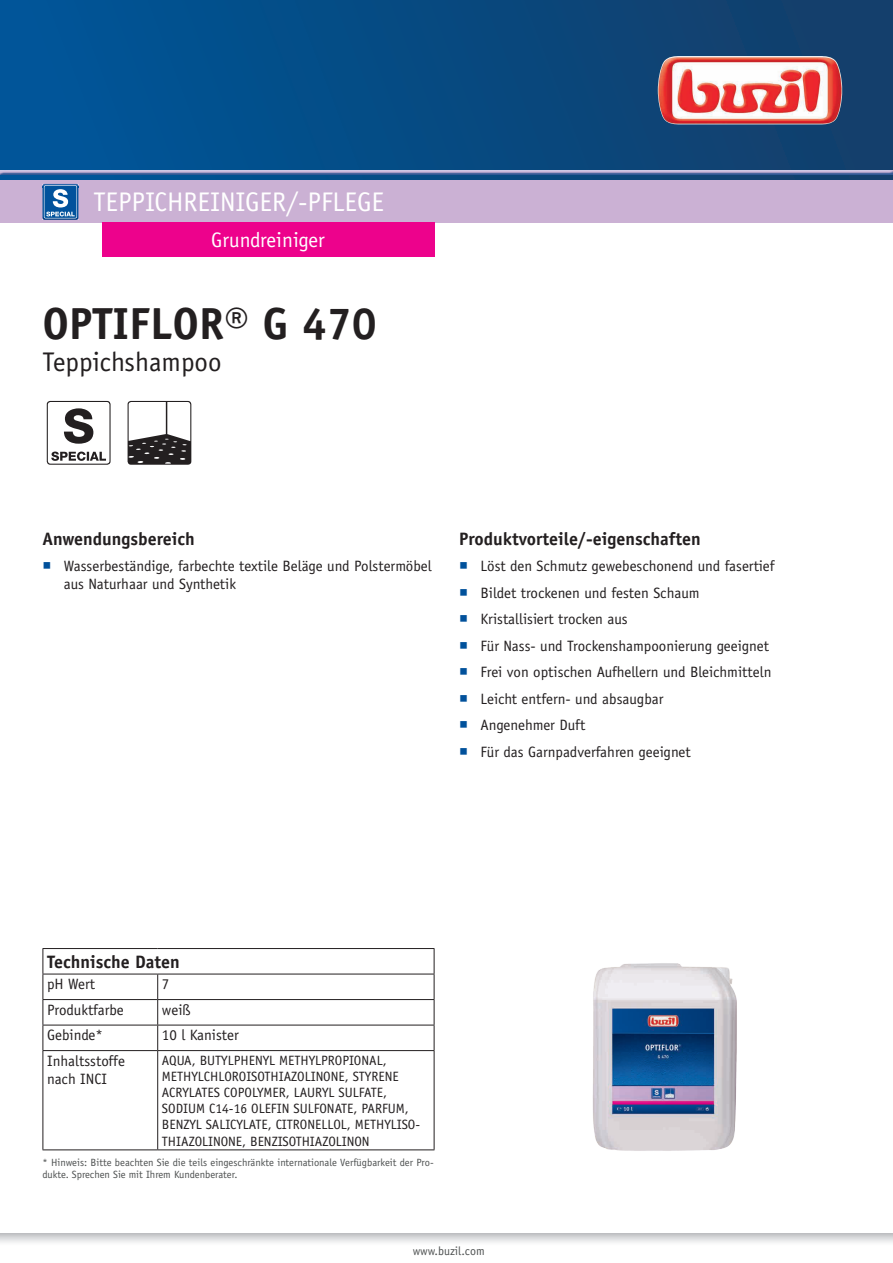
<style>
.page{position:relative;width:893px;height:1263px;background:#fff}
.page>*{position:absolute;margin:0;border:0;box-sizing:border-box;transform-origin:0 0}
.t1{font:700 45px "Officina Sans Std";color:#231f20}
.t2{font:27px "Officina Sans Std";color:#fff}
.t3{font:27px "Officina Sans Std";color:#231f20}
.t4{font:21px "Officina Sans Std";color:#fff}
.t5{font:700 18px "Officina Sans Std";color:#231f20}
.t6{font:15px/18px "Officina Sans Std";color:#231f20}
.t7{font:13.5px/16.2px "Officina Sans Std";color:#231f20}
.t8{font:12px "Officina Sans Std";color:#4e5151}
.t9{font:10.5px/11.7px "Officina Sans Std";color:#4e5151}
.s1{font-family:"Arial Unicode MS";color:#01519b}
</style>
<div class="page">
<div style="left:0;top:0;width:893px;height:180px;background:linear-gradient(to right,#00569a,#143e69)"></div>
<img style="left:658px;top:56px;width:184px;height:68px">
<svg style="left:0;top:1233px;width:893px;height:10px"></svg>
<div style="left:0;top:169px;width:893px;height:6px;background:#015599;opacity:.75"></div>
<div style="left:0;top:180px;width:893px;height:43px;background:#cbb1d4"></div>
<img style="left:43px;top:184px;width:35px;height:36px">
<svg style="left:44px;top:185px;width:35px;height:33px"></svg>
<div style="left:102px;top:223px;width:333px;height:34px;background:#ed028c"></div>
<svg style="left:47px;top:401px;width:64px;height:64px"></svg>
<svg style="left:128px;top:401px;width:63px;height:64px"></svg>
<hr style="left:43px;top:999px;width:115px;height:1px;background:#231f20">
<hr style="left:158px;top:999px;width:276px;height:1px;background:#231f20">
<hr style="left:43px;top:1025px;width:115px;height:1px;background:#231f20">
<hr style="left:158px;top:1025px;width:276px;height:1px;background:#231f20">
<svg style="left:157px;top:975px;width:1px;height:75px"></svg>
<hr style="left:43px;top:1050px;width:115px;height:1px;background:#231f20">
<hr style="left:43px;top:1051px;width:1px;height:98px;background:#231f20">
<hr style="left:43px;top:1149px;width:115px;height:1px;background:#231f20">
<hr style="left:158px;top:1050px;width:276px;height:1px;background:#231f20">
<hr style="left:157px;top:1051px;width:1px;height:98px;background:#231f20">
<hr style="left:434px;top:1051px;width:1px;height:98px;background:#231f20">
<hr style="left:158px;top:1149px;width:276px;height:1px;background:#231f20">
<hr style="left:43px;top:948px;width:115px;height:1px;background:#231f20">
<svg style="left:43px;top:949px;width:1px;height:101px"></svg>
<hr style="left:158px;top:948px;width:276px;height:1px;background:#231f20">
<svg style="left:434px;top:949px;width:1px;height:101px"></svg>
<hr style="left:43px;top:974px;width:115px;height:1px;background:#231f20">
<hr style="left:158px;top:974px;width:276px;height:1px;background:#231f20">
<img style="left:592px;top:963px;width:145px;height:188px">
<h2 class="t2" style="left:94px;top:186px;width:292px">Teppichreiniger/-pflege</h2>
<h3 class="t4" style="left:211px;top:227px;width:115px">Grundreiniger</h3>
<h1 class="t1" style="left:43px;top:295px;width:336px">OPTIFLOR® G 470</h1>
<h2 class="t3" style="left:43px;top:346px;width:181px">Teppichshampoo</h2>
<p class="t5" style="left:43px;top:527px;width:154px">Anwendungsbereich</p>
<p class="t6" style="left:64px;top:557px;width:370px;text-indent:-21px"><span class="s1">■</span> Wasserbeständige, farbechte textile Beläge und Polstermöbel aus Naturhaar und Synthetik</p>
<p class="t5" style="left:459px;top:527px;width:243px">Produktvorteile/-eigenschaften</p>
<p class="t6" style="left:459px;top:557px;width:317px"><span class="s1">■</span> Löst den Schmutz gewebeschonend und fasertief</p>
<p class="t6" style="left:459px;top:583px;width:242px"><span class="s1">■</span> Bildet trockenen und festen Schaum</p>
<p class="t6" style="left:459px;top:610px;width:170px"><span class="s1">■</span> Kristallisiert trocken aus</p>
<p class="t6" style="left:459px;top:636px;width:311px"><span class="s1">■</span> Für Nass- und Trockenshampoonierung geeignet</p>
<p class="t6" style="left:459px;top:663px;width:314px"><span class="s1">■</span> Frei von optischen Aufhellern und Bleichmitteln</p>
<p class="t6" style="left:459px;top:690px;width:206px"><span class="s1">■</span> Leicht entfern- und absaugbar</p>
<p class="t6" style="left:459px;top:716px;width:128px"><span class="s1">■</span> Angenehmer Duft</p>
<p class="t6" style="left:459px;top:743px;width:233px"><span class="s1">■</span> Für das Garnpadverfahren geeignet</p>
<p class="t5" style="left:47px;top:950px;width:134px">Technische Daten</p>
<p class="t6" style="left:47px;top:975px;width:50px">pH Wert</p>
<p class="t6" style="left:162px;top:975px;width:9px">7</p>
<p class="t6" style="left:47px;top:1001px;width:78px">Produktfarbe</p>
<p class="t6" style="left:162px;top:1001px;width:30px">weiß</p>
<p class="t6" style="left:47px;top:1026px;width:57px">Gebinde*</p>
<p class="t6" style="left:162px;top:1026px;width:79px">10 l Kanister</p>
<p class="t6" style="left:47px;top:1052px;width:79px">Inhaltsstoffe nach INCI</p>
<p class="t7" style="left:162px;top:1052px;width:74px">AQUA, BUTYLPHEN</p>
<p class="t7" style="left:263px;top:1052px;width:125px">YL METHYLPROPIONAL,</p>
<p class="t7" style="left:162px;top:1068px;width:227px;text-indent:62px">OROISOTHIAZOLIN ONE, STYRENE<br>ACRYLATES COPOLYMER, LAURYL SULFATE,<br>SODIUM C14-16 OLEFIN</p>
<p class="t7" style="left:162px;top:1068px;width:44px">METHYLCHL</p>
<p class="t7" style="left:162px;top:1100px;width:248px;text-indent:132px">SULFONATE, PARFUM,<br>BENZYL SALICYLATE, CITRONELL</p>
<p class="t7" style="left:162px;top:1117px;width:260px;text-indent:171px">OL, METHYLISO-<br>THIAZOLINONE, BENZISOTHIAZOLINON</p>
<p class="t9" style="left:43px;top:1157px;width:393px">* H inweis: Bitte beachten Sie die teils eingeschränkte internationale Verfügbarkeit der Pro&shy;dukte. Sprechen Sie mit Ihrem Kundenberater.</p>
<p class="t8" style="left:413px;top:1243px;width:74px">www.buzil.com</p>
</div>
